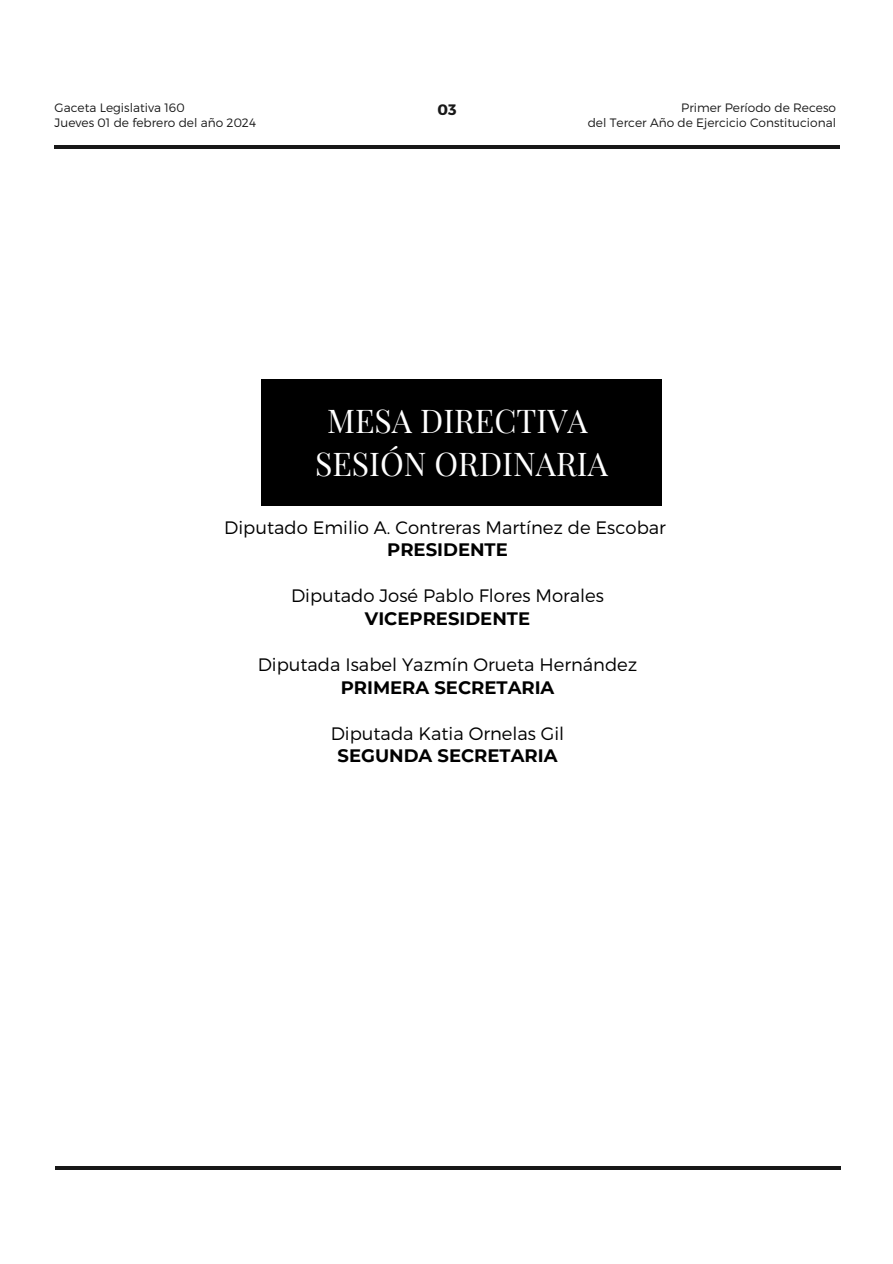
<style>
.page{position:relative;width:893px;height:1264px;background:#fff}
.page>*{position:absolute;margin:0;border:0;box-sizing:border-box;transform-origin:0 0}
.t1{font:32.1px/43.8px "Playfair Display";color:#fff;text-align:center}
.t2{font:300 18px/22.5px "Montserrat";color:#000;text-align:center}
.t3{font:700 15.15px "Montserrat";color:#181818}
.t4{font:300 12.15px "Montserrat";color:#181818}
.s1{font-weight:700}
</style>
<div class="page">
<hr style="left:54px;top:146px;width:785px;height:3px;background:#181818">
<hr style="left:55px;top:1166px;width:785px;height:3px;background:#181818">
<div style="left:261px;top:379px;width:400px;height:126px;background:#000"></div>
<p class="t4" style="left:55px;top:99px;width:131px">Gaceta Legislativa 160</p>
<p class="t4" style="left:55px;top:114px;width:203px">Jueves 01 de febrero del año 2024</p>
<p class="t3" style="left:437px;top:100px;width:21px">03</p>
<p class="t4" style="left:681px;top:99px;width:156px">Primer Período de Receso</p>
<p class="t4" style="left:587px;top:115px;width:250px">del Tercer Año de Ejercicio Constitucional</p>
<p class="t1" style="left:315px;top:397px;width:294px">MESA DIRECTIVA<br>SESIÓN ORDINARIA</p>
<h1 class="t2" style="left:224px;top:515px;width:443px">Diputado Emilio A. Contreras Martínez de Escobar<br><span class="s1">PRESIDENTE</span></h1>
<h2 class="t2" style="left:291px;top:584px;width:314px">Diputado José Pablo Flores Morales<br><span class="s1">VICEPRESIDENTE</span></h2>
<h2 class="t2" style="left:258px;top:652px;width:381px">Diputada Isabel Yazmín Orueta Hernández<br><span class="s1">PRIMERA SECRETARIA</span></h2>
<h2 class="t2" style="left:331px;top:721px;width:235px">Diputada Katia Ornelas Gil<br><span class="s1">SEGUNDA SECRETARIA</span></h2>
</div>
